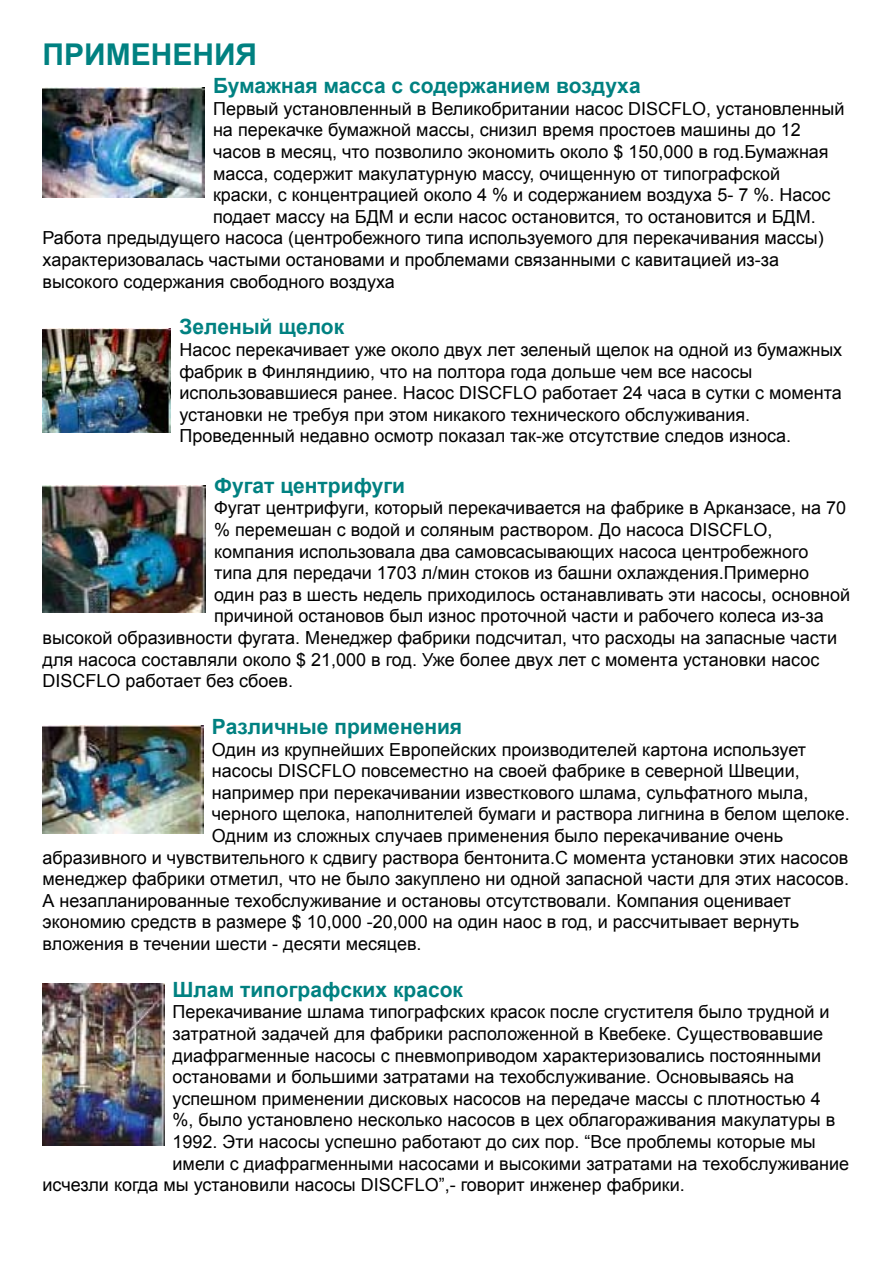
<style>
.page{position:relative;width:893px;height:1263px;background:#fff}
.page>*{position:absolute;margin:0;border:0;box-sizing:border-box;transform-origin:0 0}
.t1{font:700 30px "Arial";color:#008181}
.t2{font:700 21px "Arial";color:#008181}
.t3{font:18px/21.6px "Arial";color:#000}
</style>
<div class="page">
<img style="left:43px;top:88px;width:162px;height:110px">
<img style="left:43px;top:328px;width:128px;height:105px">
<img style="left:43px;top:485px;width:163px;height:127px">
<img style="left:43px;top:725px;width:160px;height:108px">
<img style="left:43px;top:983px;width:121px;height:162px">
<h1 class="t1" style="left:43px;top:34px;width:216px">ПРИМЕНЕНИЯ</h1>
<p class="t2" style="left:213px;top:72px;width:429px">Бумажная масса с содержанием воздуха</p>
<p class="t3" style="left:213px;top:98px;width:633px">Первый установленный в Великобритании насос DISCFLO, установленный</p>
<p class="t3" style="left:213px;top:119px;width:589px">на перекачке бумажной массы, снизил время простоев машины до 12</p>
<p class="t3" style="left:213px;top:141px;width:617px">часов в месяц, что позволило экономить около $ 150,000 в год.Бумажная</p>
<p class="t3" style="left:213px;top:163px;width:569px">масса, содержит макулатурную массу, очищенную от типографской</p>
<p class="t3" style="left:213px;top:184px;width:619px">краски, с концентрацией около 4 % и содержанием воздуха 5- 7 %. Насос</p>
<p class="t3" style="left:213px;top:206px;width:604px">подает массу на БДМ и если насос остановится, то остановится и БДМ.</p>
<p class="t3" style="left:43px;top:227px;width:783px">Работа предыдущего насоса (центробежного типа используемого для перекачивания массы)</p>
<p class="t3" style="left:43px;top:249px;width:738px">характеризовалась частыми остановами и проблемами связанными с кавитацией из-за</p>
<p class="t3" style="left:43px;top:271px;width:354px">высокого содержания свободного воздуха</p>
<p class="t2" style="left:179px;top:313px;width:166px">Зеленый щелок</p>
<p class="t3" style="left:179px;top:339px;width:664px">Насос перекачивает уже около двух лет зеленый щелок на одной из бумажных фабрик в Финляндиию, что на полтора года дольше чем все насосы использовавшиеся ранее. Насос DISCFLO работает 24 часа в сутки с момента установки не требуя при этом никакого технического обслуживания.<br>Проведенный недавно осмотр показал так-же отсутствие следов износа.</p>
<p class="t2" style="left:214px;top:471px;width:192px">Фугат центрифуги</p>
<p class="t3" style="left:214px;top:497px;width:634px">Фугат центрифуги, который перекачивается на фабрике в Арканзасе, на 70</p>
<p class="t3" style="left:214px;top:519px;width:560px">% перемешан с водой и соляным раствором. До насоса DISCFLO,</p>
<p class="t3" style="left:214px;top:541px;width:596px">компания использовала два самовсасывающих насоса центробежного</p>
<p class="t3" style="left:214px;top:562px;width:596px">типа для передачи 1703 л/мин стоков из башни охлаждения.Примерно</p>
<p class="t3" style="left:214px;top:584px;width:638px">один раз в шесть недель приходилось останавливать эти насосы, основной</p>
<p class="t3" style="left:214px;top:605px;width:611px">причиной остановов был износ проточной части и рабочего колеса из-за</p>
<p class="t3" style="left:43px;top:627px;width:796px">высокой образивности фугата. Менеджер фабрики подсчитал, что расходы на запасные части</p>
<p class="t3" style="left:43px;top:649px;width:778px">для насоса составляли около $ 21,000 в год. Уже более двух лет с момента установки насос</p>
<p class="t3" style="left:43px;top:670px;width:252px">DISCFLO работает без сбоев.</p>
<p class="t2" style="left:212px;top:713px;width:252px">Различные применения</p>
<p class="t3" style="left:212px;top:739px;width:596px">Один из крупнейших Европейских производителей картона использует</p>
<p class="t3" style="left:212px;top:760px;width:589px">насосы DISCFLO повсеместно на своей фабрике в северной Швеции,</p>
<p class="t3" style="left:212px;top:782px;width:598px">например при перекачивании известкового шлама, сульфатного мыла,</p>
<p class="t3" style="left:212px;top:803px;width:639px">черного щелока, наполнителей бумаги и раствора лигнина в белом щелоке.</p>
<p class="t3" style="left:212px;top:825px;width:573px">Одним из сложных случаев применения было перекачивание очень</p>
<p class="t3" style="left:43px;top:847px;width:807px">абразивного и чувствительного к сдвигу раствора бентонита.С момента установки этих насосов</p>
<p class="t3" style="left:43px;top:868px;width:808px">менеджер фабрики отметил, что не было закуплено ни одной запасной части для этих насосов.</p>
<p class="t3" style="left:43px;top:890px;width:750px">А незапланированные техобслуживание и остановы отсутствовали. Компания оценивает</p>
<p class="t3" style="left:43px;top:911px;width:758px">экономию средств в размере $ 10,000 -20,000 на один наос в год, и рассчитывает вернуть</p>
<p class="t3" style="left:43px;top:933px;width:381px">вложения в течении шести - десяти месяцев.</p>
<p class="t2" style="left:173px;top:975px;width:292px">Шлам типографских красок</p>
<p class="t3" style="left:173px;top:1001px;width:658px">Перекачивание шлама типографских красок после сгустителя было трудной и</p>
<p class="t3" style="left:173px;top:1023px;width:652px">затратной задачей для фабрики расположенной в Квебеке. Существовавшие</p>
<p class="t3" style="left:173px;top:1045px;width:650px">диафрагменные насосы с пневмоприводом характеризовались постоянными</p>
<p class="t3" style="left:173px;top:1066px;width:623px">остановами и большими затратами на техобслуживание. Основываясь на</p>
<p class="t3" style="left:173px;top:1088px;width:650px">успешном применении дисковых насосов на передаче массы с плотностью 4</p>
<p class="t3" style="left:173px;top:1109px;width:664px">%, было установлено несколько насосов в цех облагораживания макулатуры в</p>
<p class="t3" style="left:173px;top:1131px;width:645px">1992. Эти насосы успешно работают до сих пор. “Все проблемы которые мы</p>
<p class="t3" style="left:173px;top:1153px;width:678px">имели с диафрагменными насосами и высокими затратами на техобслуживание</p>
<p class="t3" style="left:43px;top:1174px;width:644px">исчезли когда мы установили насосы DISCFLO”,- говорит инженер фабрики.</p>
</div>
